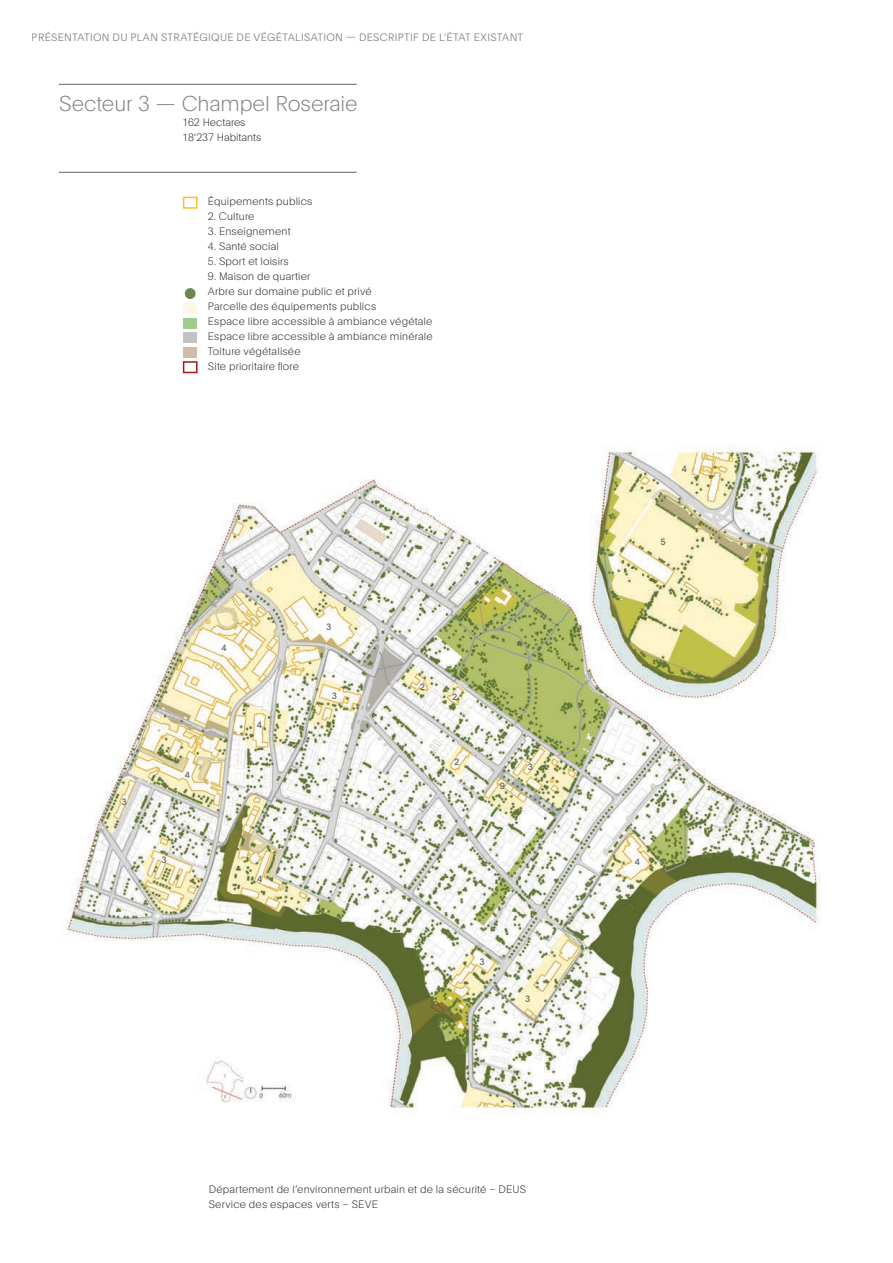
<style>
.page{position:relative;width:893px;height:1263px;background:#fff}
.page>*{position:absolute;margin:0;border:0;box-sizing:border-box;transform-origin:0 0}
.t1{font:200 21px "Plain";letter-spacing:-.01em;color:#7e8083}
.t2{font:200 10.5px/15px "Plain";letter-spacing:.015em;color:#231f20}
.t3{font:100 10.5px "Plain";letter-spacing:.03em;color:#7e8083}
.t4{font:500 9px "Plain";color:#6c6d70}
</style>
<div class="page">
<img style="left:58px;top:171px;width:763px;height:943px">
<div style="left:184px;top:318px;width:13px;height:10px;background:#9ecd8c"></div>
<div style="left:184px;top:303px;width:13px;height:11px;background:#fef6e8"></div>
<div style="left:183px;top:197px;width:15px;height:12px;border:2px solid #febe2a"></div>
<div style="left:184px;top:332px;width:13px;height:11px;background:#c1c3c2"></div>
<div style="left:184px;top:347px;width:13px;height:10px;background:#d1baa7"></div>
<div style="left:183px;top:361px;width:15px;height:12px;border:2px solid #a3171b"></div>
<div style="left:185px;top:288px;width:11px;height:11px;background:#6a874c;border-radius:50%"></div>
<hr style="left:59px;top:172px;width:298px;height:1px;background:#231f20">
<hr style="left:59px;top:84px;width:298px;height:1px;background:#231f20">
<p class="t3" style="left:32px;top:30px;width:493px">PRÉSENTATION DU PLAN STRATÉGIQUE DE VÉGÉTALISATION — DESCRIPTIF DE L’ÉTAT EXISTANT</p>
<h1 class="t1" style="left:59px;top:89px;width:300px">Secteur 3 — Champel Roseraie</h1>
<p class="t2" style="left:182px;top:114px;width:81px">162 Hectares<br>18’237 Habitants</p>
<p class="t2" style="left:208px;top:194px;width:106px">Équipements publics</p>
<p class="t2" style="left:208px;top:209px;width:48px">2. Culture</p>
<p class="t2" style="left:208px;top:224px;width:84px">3. Enseignement</p>
<p class="t2" style="left:208px;top:239px;width:73px">4. Santé social</p>
<p class="t2" style="left:208px;top:254px;width:82px">5. Sport et loisirs</p>
<p class="t2" style="left:208px;top:269px;width:104px">9. Maison de quartier</p>
<p class="t2" style="left:208px;top:284px;width:165px">Arbre sur domaine public et privé</p>
<p class="t2" style="left:208px;top:299px;width:170px">Parcelle des équipements publics</p>
<p class="t2" style="left:208px;top:314px;width:226px">Espace libre accessible à ambiance végétale</p>
<p class="t2" style="left:208px;top:329px;width:226px">Espace libre accessible à ambiance minérale</p>
<p class="t2" style="left:208px;top:344px;width:94px">Toiture végétalisée</p>
<p class="t2" style="left:208px;top:359px;width:93px">Site prioritaire flore</p>
<p class="t4" style="left:122px;top:795px;width:7px">3</p>
<p class="t4" style="left:185px;top:768px;width:7px">4</p>
<p class="t4" style="left:161px;top:853px;width:7px">3</p>
<p class="t4" style="left:221px;top:641px;width:7px">4</p>
<p class="t4" style="left:257px;top:718px;width:7px">4</p>
<p class="t4" style="left:257px;top:872px;width:7px">4</p>
<p class="t4" style="left:326px;top:620px;width:7px">3</p>
<p class="t4" style="left:332px;top:689px;width:7px">3</p>
<p class="t4" style="left:420px;top:681px;width:7px">2</p>
<p class="t4" style="left:452px;top:691px;width:7px">2</p>
<p class="t4" style="left:454px;top:755px;width:7px">2</p>
<p class="t4" style="left:500px;top:779px;width:7px">9</p>
<p class="t4" style="left:528px;top:760px;width:7px">3</p>
<p class="t4" style="left:479px;top:955px;width:7px">3</p>
<p class="t4" style="left:525px;top:992px;width:7px">3</p>
<p class="t2" style="left:209px;top:1181px;width:319px">Département de l’environnement urbain et de la sécurité – DEUS</p>
<p class="t2" style="left:209px;top:1196px;width:171px">Service des espaces verts – SEVE</p>
<p class="t4" style="left:682px;top:463px;width:7px">4</p>
<p class="t4" style="left:661px;top:535px;width:7px">5</p>
<p class="t4" style="left:635px;top:855px;width:7px">4</p>
</div>
